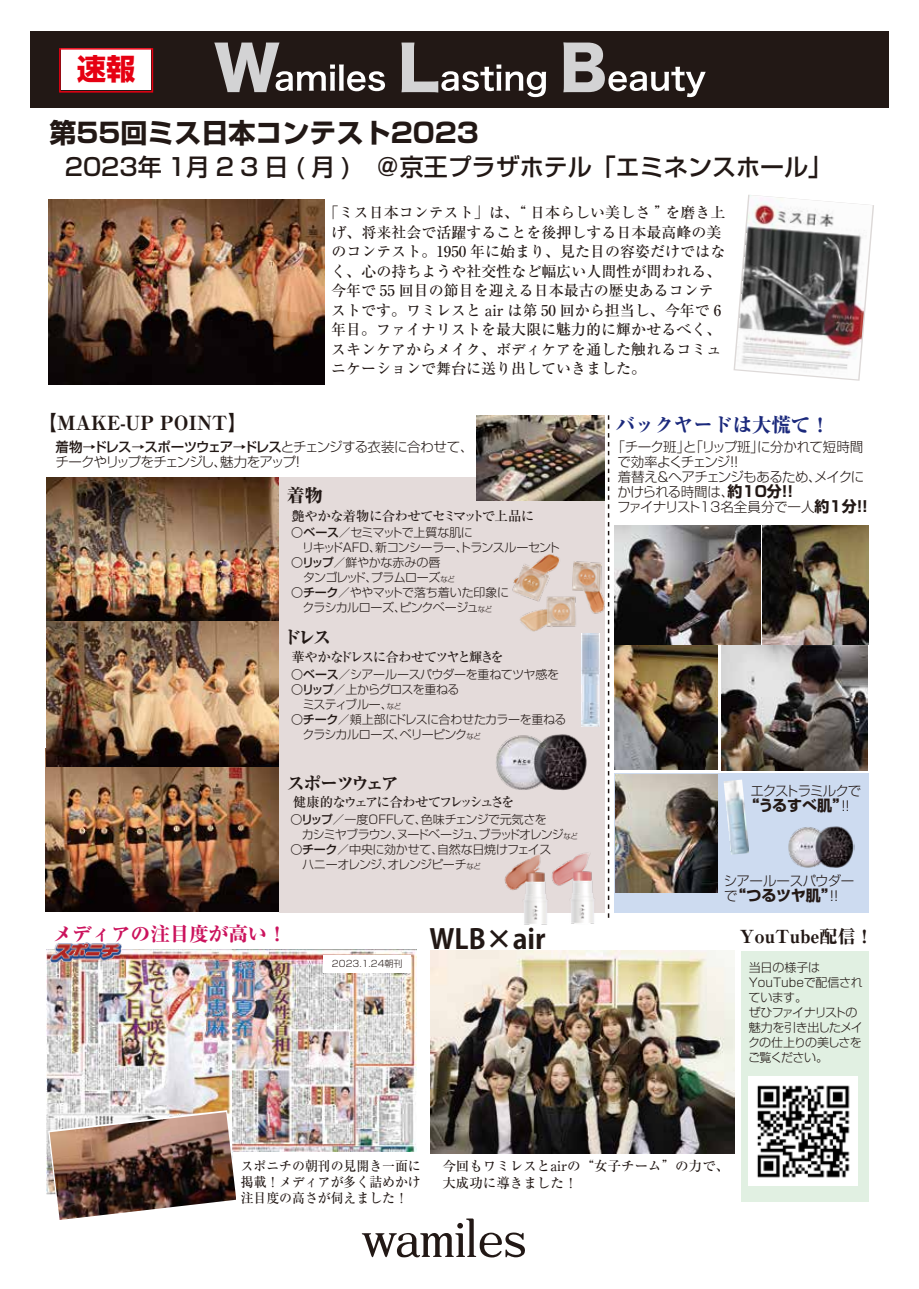
<style>
.page{position:relative;width:919px;height:1289px;background:#fff}
.page>*{position:absolute;margin:0;border:0;box-sizing:border-box;transform-origin:0 0}
.t1{font:700 29.25px "Shin Go Pro";color:#e60012}
.t2{font:700 27.15px "Koz Go Pr 6 N";color:#221815}
.t3{font:700 27px "Shin Go Pro";color:#221815}
.t4{font:500 24px "Shin Go Pro";color:#221815}
.t5{font:800 19.5px "Ryumin Pro";color:#221815}
.t6{font:800 19.5px "Ryumin Pro";color:#cb135d}
.t7{font:800 19.5px "Ryumin Pro";color:#1b297c}
.t8{font:800 18px "Ryumin Pro";color:#221815}
.t9{font:800 18px "Ryumin Pro";letter-spacing:-.14em;color:#221815}
.t10{font:500 15px/19.5px "Ryumin Pro";color:#221815}
.t11{font:700 15px "Shin Go Pro";letter-spacing:-.005em;color:#221815}
.t12{font:300 13.5px/15px "Shin Go Pro";letter-spacing:-.055em;color:#221815}
.t13{font:300 13.5px/15px "Shin Go Pro";letter-spacing:-.09em;color:#221815}
.t14{font:500 13.5px/16.2px "Ryumin Pro";color:#221815;text-align:justify;scale:.95 1}
.t15{font:500 13.5px/16.2px "Ryumin Pro";color:#221815}
.t16{font:500 13.5px "Ryumin Pro";letter-spacing:-.055em;color:#221815}
.t17{font:500 13.5px "Ryumin Pro";letter-spacing:-.16em;color:#221815}
.t18{font:500 13.5px "Ryumin Pro";letter-spacing:-.15em;color:#221815}
.t19{font:300 13.5px "Shin Go Pro";letter-spacing:-.03em;color:#221815}
.t20{font:300 13.5px "Shin Go Pro";letter-spacing:-.08em;color:#221815}
.t21{font:300 12px/15px "Shin Go Pro";letter-spacing:-.04em;color:#221815}
.t22{font:300 9px "Shin Go Pro";color:#221815}
.s1{font-weight:500}
.s2{font-size:7.5px}
.s3{font-weight:700;font-size:15px}
.s4{font-weight:300;font-size:13.5px}
</style>
<div class="page">
<img style="left:232px;top:949px;width:185px;height:203px">
<img style="left:46px;top:949px;width:186px;height:244px">
<div style="left:741px;top:950px;width:127px;height:251px;background:#e1f0e2"></div>
<img style="left:46px;top:766px;width:233px;height:145px">
<img style="left:46px;top:618px;width:234px;height:148px">
<img style="left:47px;top:478px;width:232px;height:142px">
<div style="left:613px;top:773px;width:255px;height:139px;background:#cddbf0"></div>
<img style="left:430px;top:950px;width:304px;height:203px">
<div style="left:279px;top:477px;width:326px;height:143px;background:#e4dbda"></div>
<div style="left:30px;top:32px;width:858px;height:76px;background:#221815"></div>
<svg style="left:214px;top:43px;width:171px;height:49px"></svg>
<svg style="left:401px;top:43px;width:145px;height:54px"></svg>
<svg style="left:563px;top:42px;width:142px;height:55px"></svg>
<svg style="left:607px;top:415px;width:2px;height:428px"></svg>
<div style="left:61px;top:48px;width:90px;height:42px;background:#fff"></div>
<div style="left:59px;top:48px;width:94px;height:45px;border:2px solid #e60012"></div>
<svg style="left:362px;top:1218px;width:163px;height:39px"></svg>
<img style="left:48px;top:200px;width:277px;height:184px">
<div style="left:279px;top:621px;width:326px;height:146px;background:#e4dbda"></div>
<div style="left:279px;top:767px;width:326px;height:145px;background:#e4dbda"></div>
<img style="left:477px;top:415px;width:127px;height:85px">
<img style="left:724px;top:779px;width:25px;height:75px">
<img style="left:615px;top:775px;width:102px;height:117px">
<img style="left:788px;top:826px;width:66px;height:42px">
<img style="left:489px;top:855px;width:47px;height:70px">
<img style="left:536px;top:843px;width:82px;height:82px">
<img style="left:581px;top:684px;width:18px;height:42px">
<img style="left:496px;top:734px;width:91px;height:57px">
<img style="left:466px;top:501px;width:183px;height:183px">
<img style="left:735px;top:195px;width:137px;height:184px">
<img style="left:51px;top:942px;width:71px;height:20px">
<div style="left:323px;top:954px;width:88px;height:18px;background:#fff"></div>
<img style="left:721px;top:645px;width:146px;height:125px">
<img style="left:614px;top:526px;width:146px;height:118px">
<img style="left:762px;top:526px;width:106px;height:118px">
<img style="left:614px;top:646px;width:103px;height:123px">
<svg style="left:48px;top:1110px;width:189px;height:110px"></svg>
<img style="left:50px;top:1111px;width:186px;height:108px">
<img style="left:748px;top:1076px;width:109px;height:108px">
<h1 class="t1" style="left:77px;top:45px;width:60px">速報</h1>
<h3 class="t3" style="left:49px;top:111px;width:431px">第55回ミス日本コンテスト2023</h3>
<h3 class="t4" style="left:65px;top:147px;width:768px">2023年 1月 2 3 日 ( 月 )　＠京王プラザホテル「エミネンスホール」</h3>
<p class="t10" style="left:331px;top:202px;width:396px;text-indent:-7px">「ミス日本コンテスト」は、“ 日本らしい美しさ ”を磨き上げ、将来社会で活躍することを後押しする日本最高峰の美のコンテスト。1950 年に始まり、見た目の容姿だけではなく、心の持ちようや社交性など幅広い人間性が問われる、今年で 55 回目の節目を迎える日本最古の歴史あるコンテストです。ワミレスと air は第 50 回から担当し、今年で 6年目。ファイナリストを最大限に魅力的に輝かせるべく、スキンケアからメイク、ボディケアを通した触れるコミュニケーションで舞台に送り出していきました。</p>
<h3 class="t5" style="left:37px;top:408px;width:211px">【MAKE-UP POINT】</h3>
<p class="t13" style="left:55px;top:437px;width:420px"><span class="s1">着物→ドレス→スポーツウェア→ドレス</span>とチェンジする衣装に合わせて、チークやリップをチェンジし、魅力をアップ！</p>
<h3 class="t8" style="left:287px;top:481px;width:37px">着物</h3>
<p class="t16" style="left:291px;top:505px;width:244px">艶やかな着物に合わせてセミマットで上品に</p>
<p class="t21" style="left:291px;top:523px;width:270px">〇<span class="s1">ベース</span>／セミマットで上質な肌に<br>　リキッドAFD、新コンシーラー、トランスルーセント〇<span class="s1">リップ</span>／鮮やかな赤みの唇<br>　タンゴレッド、プラムローズ<span class="s2">など<br></span>〇<span class="s1">チーク</span>／ややマットで落ち着いた印象に<br>　クラシカルローズ、ピンクベージュ<span class="s2">など</span></p>
<h3 class="t8" style="left:283px;top:623px;width:50px">ドレス</h3>
<p class="t18" style="left:291px;top:646px;width:214px">華やかなドレスに合わせてツヤと輝きを</p>
<p class="t21" style="left:291px;top:665px;width:277px">〇<span class="s1">ベース</span>／シアールースパウダーを重ねてツヤ感を〇<span class="s1">リップ</span>／上からグロスを重ねる<br>　ミスティブルー、<span class="s2">など<br></span>〇<span class="s1">チーク</span>／頬上部にドレスに合わせたカラーを重ねる　クラシカルローズ、ベリーピンク<span class="s2">など</span></p>
<h3 class="t9" style="left:287px;top:769px;width:113px">スポーツウェア</h3>
<p class="t17" style="left:293px;top:791px;width:223px">健康的なウェアに合わせてフレッシュさを</p>
<p class="t21" style="left:290px;top:811px;width:289px">〇<span class="s1">リップ</span>／一度OFFして、色味チェンジで元気さを<br>　カシミヤブラウン、ヌードベージュ、ブラッドオレンジ<span class="s2">など</span>〇<span class="s1">チーク</span>／中央に効かせて、自然な日焼けフェイス<br>　ハニーオレンジ、オレンジピーチ<span class="s2">など</span></p>
<h3 class="t6" style="left:53px;top:918px;width:235px">メディアの注目度が高い！</h3>
<h2 class="t2" style="left:429px;top:923px;width:118px">WLB×air</h2>
<h3 class="t7" style="left:615px;top:409px;width:216px">バックヤードは大慌て！</h3>
<p class="t12" style="left:617px;top:437px;width:257px;text-indent:-6px">「チーク班」と「リップ班」に分かれて短時間で効率よくチェンジ！！<br>着替え&amp;ヘアチェンジもあるため、メイクにかけられる時間は、<span class="s3">約10分！！<br></span>ファイナリスト13名全員分で一人<span class="s3">約1分！！</span></p>
<p class="t20" style="left:750px;top:779px;width:112px">エクストラミルクで</p>
<p class="t11" style="left:744px;top:793px;width:111px">“うるすべ肌”<span class="s4">！！</span></p>
<p class="t19" style="left:723px;top:869px;width:132px">シアールースパウダー</p>
<p class="t11" style="left:724px;top:883px;width:120px"><span class="s4">で</span>“つるツヤ肌”<span class="s4">！！</span></p>
<h3 class="t8" style="left:739px;top:922px;width:135px">YouTube配信！</h3>
<p class="t22" style="left:332px;top:956px;width:72px">2023.1.24朝刊</p>
<p class="t21" style="left:748px;top:958px;width:116px">当日の様子は<br>YouTubeで配信されています。<br>ぜひファイナリストの魅力を引き出したメイクの仕上りの美しさをご覧ください。</p>
<p class="t14" style="left:241px;top:1156px;width:191px">スポニチの朝刊の見開き一面に掲載！メディアが多く詰めかけ注目度の高さが伺えました！</p>
<p class="t15" style="left:442px;top:1157px;width:288px">今回もワミレスとairの“女子チーム”の力で、大成功に導きました！</p>
</div>
